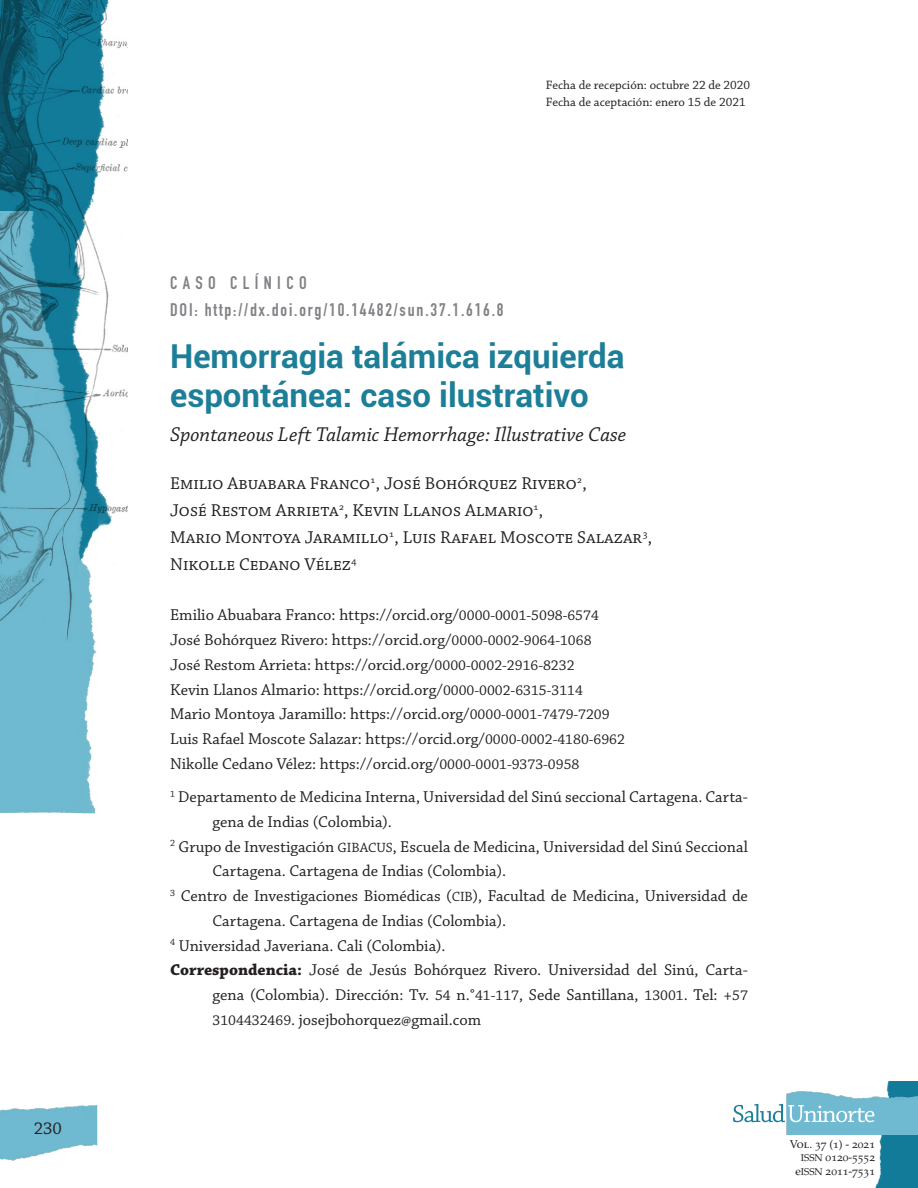
<style>
.page{position:relative;width:918px;height:1188px;background:#fff}
.page>*{position:absolute;margin:0;border:0;box-sizing:border-box;transform-origin:0 0}
.Titulo_Español{font:700 33px/39px "Roboto";color:#1d7e98}
.Titulo_Ingles{font:italic 21px "Chaparral Pro";color:#231f20}
.Autores{font:18px "Chaparral Pro";color:#231f20}
.Doi{font:18px "DIN Engschrift Std";letter-spacing:.1em;color:#808285}
.Autores_2{font:18px "Chaparral Pro";color:#231f20}
.Clase_de_articulo{font:18px "DIN Engschrift Std";letter-spacing:.3em;color:#808285}
.Datos_Autores{font:16.5px/24.8px "Chaparral Pro";color:#231f20}
.Fecha_recepción{font:12.75px "Chaparral Pro";color:#231f20}
.t1{font:11.4px/13.5px "Palatino LT Std";color:#231f20;text-align:right}
.s1{font-size:15px}
.s2{font-size:14.1px}
.s3{font-weight:700}
.s4{font-size:9.9px}
</style>
<div class="page">
<img style="left:0;top:673px;width:96px;height:141px">
<img style="left:0;top:0;width:127px;height:673px">
<img style="left:0;top:1105px;width:98px;height:56px">
<img style="left:850px;top:1082px;width:68px;height:106px">
<img style="left:787px;top:1090px;width:131px;height:44px">
<svg style="left:733px;top:1104px;width:141px;height:18px"></svg>
<p class="Autores" style="left:34px;top:1118px;width:30px">230</p>
<p class="Fecha_recepción" style="left:546px;top:78px;width:206px">Fecha de recepción: octubre 22 de 2020</p>
<p class="Fecha_recepción" style="left:546px;top:95px;width:201px">Fecha de aceptación: enero 15 de 2021</p>
<p class="Clase_de_articulo" style="left:170px;top:272px;width:138px">CASO CLÍNICO</p>
<p class="Doi" style="left:170px;top:299px;width:335px">DOI: http://dx.doi.org/10.14482/sun.37.1.616.8</p>
<p class="Titulo_Español" style="left:170px;top:335px;width:456px">Hemorragia talámica izquierda espontánea: caso ilustrativo</p>
<p class="Titulo_Ingles" style="left:170px;top:423px;width:458px">Spontaneous Left Talamic Hemorrhage: Illustrative Case</p>
<p class="Autores" style="left:170px;top:474px;width:418px">Emilio Abuabara Franco<sup>1</sup>, José Bohórquez Rivero<sup>2</sup>,</p>
<p class="Autores" style="left:170px;top:501px;width:375px">José Restom Arrieta<sup>2</sup>, Kevin Llanos Almario<sup>1</sup>,</p>
<p class="Autores" style="left:170px;top:528px;width:484px">Mario Montoya Jaramillo<sup>1</sup>, Luis Rafael Moscote Salazar<sup>3</sup>,</p>
<p class="Autores_2" style="left:170px;top:555px;width:188px">Nikolle Cedano Vélez<sup>4</sup></p>
<p class="Datos_Autores" style="left:170px;top:604px;width:430px">Emilio Abuabara Franco: https://orcid.org/<span class="s1">0000-0001-5098-6574</span></p>
<p class="Datos_Autores" style="left:170px;top:628px;width:423px">José Bohórquez Rivero: https://orcid.org/<span class="s1">0000-0002-9064-1068</span></p>
<p class="Datos_Autores" style="left:170px;top:653px;width:406px">José Restom Arrieta: https://orcid.org/<span class="s1">0000-0002-2916-8232</span></p>
<p class="Datos_Autores" style="left:170px;top:678px;width:414px">Kevin Llanos Almario: https://orcid.org/<span class="s1">0000-0002-6315-3114</span></p>
<p class="Datos_Autores" style="left:170px;top:703px;width:441px">Mario Montoya Jaramillo: https://orcid.org/<span class="s1">0000-0001-7479-7209</span></p>
<p class="Datos_Autores" style="left:170px;top:727px;width:456px">Luis Rafael Moscote Salazar: https://orcid.org/<span class="s1">0000-0002-4180-6962</span></p>
<p class="Datos_Autores" style="left:170px;top:752px;width:411px">Nikolle Cedano Vélez: https://orcid.org/<span class="s1">0000-0001-9373-0958</span></p>
<p class="Datos_Autores" style="left:213px;top:785px;width:537px;text-indent:-43px"><sup>1</sup> Departamento de Medicina Interna, Universidad del Sinú seccional Cartagena. Carta&shy;gena de Indias (Colombia).</p>
<p class="Datos_Autores" style="left:213px;top:835px;width:537px;text-indent:-43px"><sup>2</sup> Grupo de Investigación <span class="s2">GIBACUS</span>, Escuela de Medicina, Universidad del Sinú Seccional<br>Cartagena. Cartagena de Indias (Colombia).</p>
<p class="Datos_Autores" style="left:213px;top:884px;width:537px;text-indent:-43px"><sup>3</sup> Centro de Investigaciones Biomédicas (<span class="s2">CIB</span>), Facultad de Medicina, Universidad de<br>Cartagena. Cartagena de Indias (Colombia).</p>
<p class="Datos_Autores" style="left:170px;top:934px;width:277px"><sup>4</sup> Universidad Javeriana. Cali (Colombia).</p>
<p class="Datos_Autores" style="left:213px;top:959px;width:537px;text-align:justify;text-indent:-43px"><span class="s3">Correspondencia:</span> José de Jesús Bohórquez Rivero. Universidad del Sinú, Carta&shy;gena (Colombia). Dirección: Tv. <span class="s1">54</span> n.°<span class="s1">41-117</span>, Sede Santillana, <span class="s1">13001</span>. Tel: +<span class="s1">57<br>3104432469</span>. josejbohorquez@gmail.com</p>
<p class="t1" style="left:790px;top:1137px;width:87px">Vol. 37 (1) - 2021<br><span class="s4">ISSN</span> 0120-5552 e<span class="s4">ISSN</span> 2011-7531</p>
</div>
